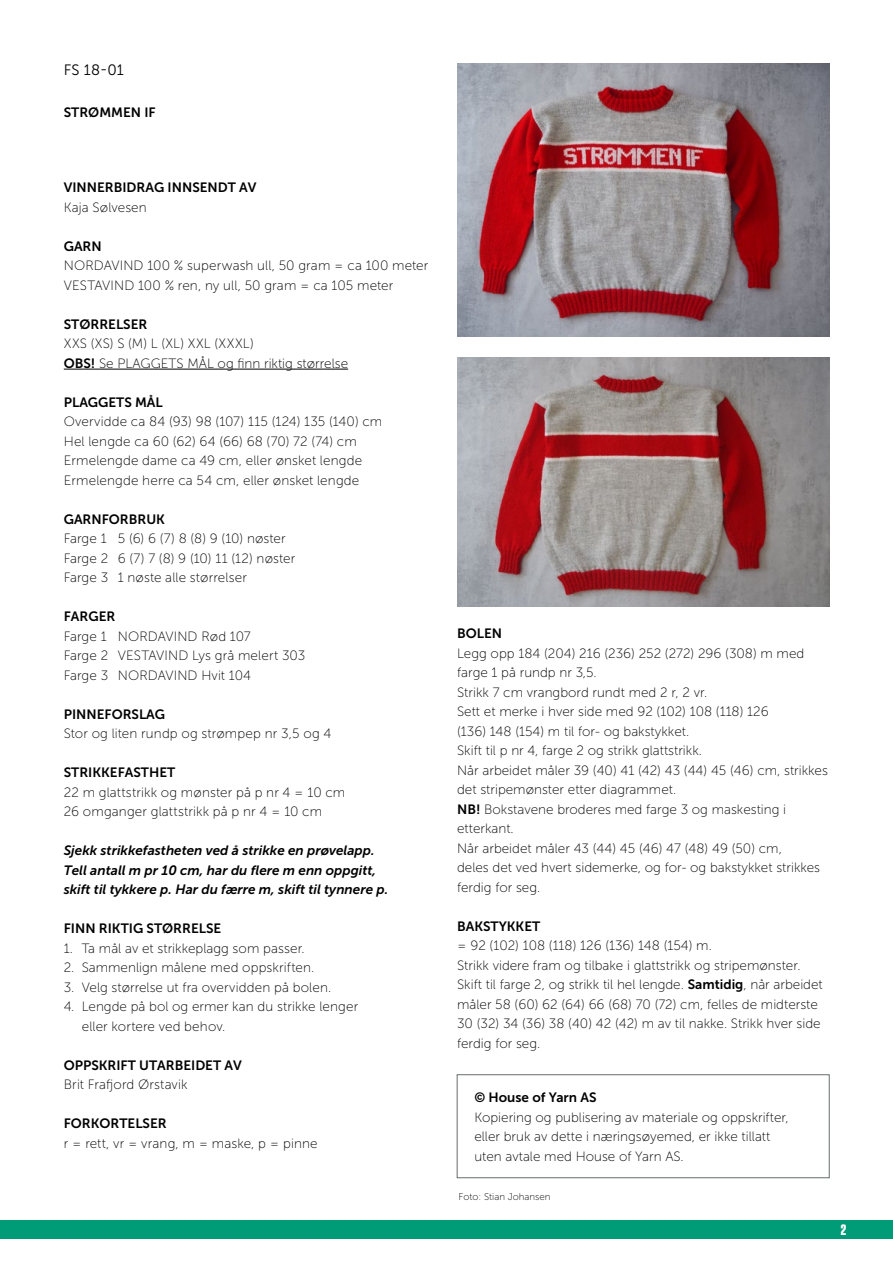
<style>
.page{position:relative;width:893px;height:1263px;background:#fff}
.page>*{position:absolute;margin:0;border:0;box-sizing:border-box;transform-origin:0 0}
.t1{font:15px "Museo Sans 300";color:#000}
.t2{font:700 15px "Tungsten";color:#fff}
.INNHOLD_-_Uten_ordde{font:13.5px/19.5px "Museo Sans 100";color:#000}
.Faktatekst{font:13.5px "Museo Sans 100";letter-spacing:.01em;color:#000}
.Faktatekst-2{font:13.5px "Museo Sans 700";color:#000}
.Faktatekst-3{font:italic 13.5px "Museo Sans 700";color:#000}
.INNHOLD_-_Uten_ordde-2{font:13.5px "Museo Sans 700";color:#000}
.t3{font:9.75px "Museo Sans 100";color:#000}
.s1{font-family:"Museo Sans 700"}
</style>
<div class="page">
<div style="left:0;top:1220px;width:893px;height:18px;background:#009c77"></div>
<img style="left:457px;top:64px;width:372px;height:272px">
<img style="left:457px;top:357px;width:372px;height:250px">
<div style="left:457px;top:1074px;width:372px;height:104px;border:1px solid #686c6e"></div>
<hr style="left:64px;top:369px;width:284px;height:1px;background:#000">
<p class="t1" style="left:64px;top:62px;width:62px">FS 18-01</p>
<p class="Faktatekst-2" style="left:64px;top:105px;width:93px">STRØMMEN IF</p>
<p class="Faktatekst-2" style="left:64px;top:180px;width:194px">VINNERBIDRAG INNSENDT AV</p>
<p class="Faktatekst" style="left:64px;top:200px;width:85px">Kaja Sølvesen</p>
<p class="Faktatekst-2" style="left:64px;top:239px;width:40px">GARN</p>
<p class="Faktatekst" style="left:64px;top:258px;width:366px">NORDAVIND 100 % superwash ull, 50 gram = ca 100 meter</p>
<p class="Faktatekst" style="left:64px;top:278px;width:331px">VESTAVIND 100 % ren, ny ull, 50 gram = ca 105 meter</p>
<p class="Faktatekst-2" style="left:64px;top:317px;width:85px">STØRRELSER</p>
<p class="Faktatekst" style="left:64px;top:336px;width:191px">XXS (XS) S (M) L (XL) XXL (XXXL)</p>
<p class="INNHOLD_-_Uten_ordde" style="left:64px;top:353px;width:286px"><span class="s1">OBS!</span> Se PLAGGETS MÅL og finn riktig størrelse</p>
<p class="Faktatekst-2" style="left:64px;top:395px;width:101px">PLAGGETS MÅL</p>
<p class="Faktatekst" style="left:64px;top:414px;width:320px">Overvidde ca 84 (93) 98 (107) 115 (124) 135 (140) cm</p>
<p class="Faktatekst" style="left:64px;top:434px;width:294px">Hel lengde ca 60 (62) 64 (66) 68 (70) 72 (74) cm</p>
<p class="Faktatekst" style="left:64px;top:453px;width:300px">Ermelengde dame ca 49 cm, eller ønsket lengde</p>
<p class="Faktatekst" style="left:64px;top:473px;width:297px">Ermelengde herre ca 54 cm, eller ønsket lengde</p>
<p class="Faktatekst-2" style="left:64px;top:512px;width:103px">GARNFORBRUK</p>
<p class="Faktatekst" style="left:64px;top:531px;width:224px">Farge 1 5 (6) 6 (7) 8 (8) 9 (10) nøster</p>
<p class="Faktatekst" style="left:64px;top:551px;width:233px">Farge 2 6 (7) 7 (8) 9 (10) 11 (12) nøster</p>
<p class="Faktatekst" style="left:64px;top:570px;width:185px">Farge 3 1 nøste alle størrelser</p>
<p class="Faktatekst-2" style="left:64px;top:609px;width:53px">FARGER</p>
<p class="Faktatekst" style="left:64px;top:629px;width:188px">Farge 1 NORDAVIND Rød 107</p>
<p class="Faktatekst" style="left:64px;top:648px;width:243px">Farge 2 VESTAVIND Lys grå melert 303</p>
<p class="Faktatekst" style="left:64px;top:668px;width:189px">Farge 3 NORDAVIND Hvit 104</p>
<p class="Faktatekst-2" style="left:64px;top:707px;width:103px">PINNEFORSLAG</p>
<p class="Faktatekst" style="left:64px;top:726px;width:269px">Stor og liten rundp og strømpep nr 3,5 og 4</p>
<p class="Faktatekst-2" style="left:64px;top:765px;width:113px">STRIKKEFASTHET</p>
<p class="Faktatekst" style="left:64px;top:785px;width:283px">22 m glattstrikk og mønster på p nr 4 = 10 cm</p>
<p class="Faktatekst" style="left:64px;top:804px;width:260px">26 omganger glattstrikk på p nr 4 = 10 cm</p>
<p class="Faktatekst-3" style="left:64px;top:843px;width:312px">Sjekk strikkefastheten ved å strikke en prøvelapp.</p>
<p class="Faktatekst-3" style="left:64px;top:863px;width:314px">Tell antall m pr 10 cm, har du flere m enn oppgitt,</p>
<p class="Faktatekst-3" style="left:64px;top:882px;width:326px">skift til tykkere p. Har du færre m, skift til tynnere p.</p>
<p class="Faktatekst-2" style="left:64px;top:921px;width:159px">FINN RIKTIG STØRRELSE</p>
<p class="Faktatekst" style="left:64px;top:941px;width:243px">1. Ta mål av et strikkeplagg som passer.</p>
<p class="Faktatekst" style="left:64px;top:960px;width:252px">2. Sammenlign målene med oppskriften.</p>
<p class="Faktatekst" style="left:64px;top:980px;width:269px">3. Velg størrelse ut fra overvidden på bolen.</p>
<p class="Faktatekst" style="left:64px;top:999px;width:296px">4. Lengde på bol og ermer kan du strikke lenger</p>
<p class="Faktatekst" style="left:82px;top:1019px;width:145px">eller kortere ved behov.</p>
<p class="Faktatekst-2" style="left:64px;top:1058px;width:179px">OPPSKRIFT UTARBEIDET AV</p>
<p class="Faktatekst" style="left:64px;top:1077px;width:125px">Brit Frafjord Ørstavik</p>
<p class="Faktatekst-2" style="left:64px;top:1116px;width:104px">FORKORTELSER</p>
<p class="Faktatekst" style="left:64px;top:1136px;width:255px">r = rett, vr = vrang, m = maske, p = pinne</p>
<p class="INNHOLD_-_Uten_ordde-2" style="left:457px;top:626px;width:46px">BOLEN</p>
<p class="INNHOLD_-_Uten_ordde" style="left:457px;top:643px;width:349px">Legg opp 184 (204) 216 (236) 252 (272) 296 (308) m med farge 1 på rundp nr 3,5.<br>Strikk 7 cm vrangbord rundt med 2 r, 2 vr.</p>
<p class="INNHOLD_-_Uten_ordde" style="left:457px;top:702px;width:313px">Sett et merke i hver side med 92 (102) 108 (118) 126</p>
<p class="INNHOLD_-_Uten_ordde" style="left:457px;top:721px;width:234px">(136) 148 (154) m til for- og bakstykket.</p>
<p class="INNHOLD_-_Uten_ordde" style="left:457px;top:741px;width:246px">Skift til p nr 4, farge 2 og strikk glattstrikk.</p>
<p class="INNHOLD_-_Uten_ordde" style="left:457px;top:760px;width:372px">Når arbeidet måler 39 (40) 41 (42) 43 (44) 45 (46) cm, strikkes det stripemønster etter diagrammet.</p>
<p class="INNHOLD_-_Uten_ordde" style="left:457px;top:799px;width:331px"><span class="s1">NB!</span> Bokstavene broderes med farge 3 og maskesting i etterkant.</p>
<p class="INNHOLD_-_Uten_ordde" style="left:457px;top:838px;width:326px">Når arbeidet måler 43 (44) 45 (46) 47 (48) 49 (50) cm,</p>
<p class="INNHOLD_-_Uten_ordde" style="left:457px;top:858px;width:365px">deles det ved hvert sidemerke, og for- og bakstykket strikkes ferdig for seg.</p>
<p class="INNHOLD_-_Uten_ordde-2" style="left:457px;top:918px;width:85px">BAKSTYKKET</p>
<p class="INNHOLD_-_Uten_ordde" style="left:457px;top:936px;width:256px">= 92 (102) 108 (118) 126 (136) 148 (154) m.</p>
<p class="INNHOLD_-_Uten_ordde" style="left:457px;top:955px;width:367px">Strikk videre fram og tilbake i glattstrikk og stripemønster.<br>Skift til farge 2, og strikk til hel lengde. <span class="s1">Samtidig</span>, når arbeidet måler 58 (60) 62 (64) 66 (68) 70 (72) cm, felles de midterste 30 (32) 34 (36) 38 (40) 42 (42) m av til nakke. Strikk hver side ferdig for seg.</p>
<p class="Faktatekst-2" style="left:474px;top:1090px;width:124px">© House of Yarn AS</p>
<p class="INNHOLD_-_Uten_ordde" style="left:474px;top:1107px;width:316px">Kopiering og publisering av materiale og oppskrifter,</p>
<p class="INNHOLD_-_Uten_ordde" style="left:474px;top:1127px;width:298px">eller bruk av dette i næringsøyemed, er ikke tillatt</p>
<p class="INNHOLD_-_Uten_ordde" style="left:474px;top:1146px;width:211px">uten avtale med House of Yarn AS.</p>
<p class="t3" style="left:458px;top:1191px;width:94px">Foto: Stian Johansen</p>
<p class="t2" style="left:841px;top:1221px;width:7px">2</p>
</div>
